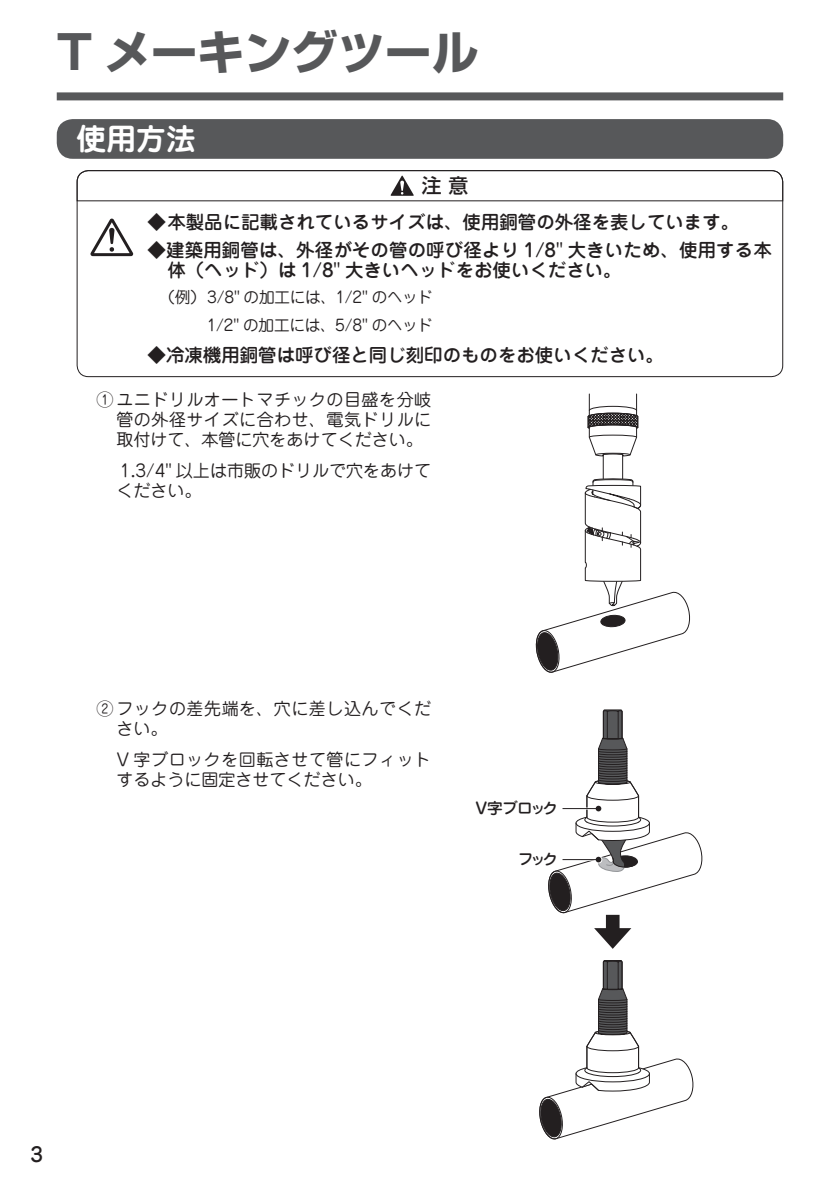
<style>
.page{position:relative;width:840px;height:1191px;background:#fff}
.page>*{position:absolute;margin:0;border:0;box-sizing:border-box;transform-origin:0 0}
.t1{font:700 46.8px "Shin Go Pro";color:#57585a}
.t2{font:700 29.8px "Jun 501 Pro";color:#fff}
.t3{font:500 19.8px "Shin Go Pro";color:#231f20}
.t4{font:500 19.8px "Jun 34 Pro";color:#231f20}
.t5{font:500 18.4px/19.8px "Jun 34 Pro";color:#231f20}
.t6{font:17px/19.8px "Jun 201 Pro";letter-spacing:.03em;color:#231f20}
.t7{font:17px/19.8px "Jun 201 Pro";color:#231f20}
.t8{font:15.6px/28.4px "Jun 201 Pro";letter-spacing:-.015em;color:#231f20;text-align:right}
.t9{font:15.6px "Jun 34 Pro Medium 90 msp RKSJ H";letter-spacing:-.175em;color:#231f20}
</style>
<div class="page">
<div style="left:57px;top:92px;width:725px;height:8px;background:#57585a"></div>
<svg style="left:76px;top:170px;width:707px;height:32px"></svg>
<div style="left:77px;top:170px;width:705px;height:207px;border:1px solid #231f20;border-radius:11px"></div>
<svg style="left:90px;top:218px;width:43px;height:38px"></svg>
<div style="left:57px;top:119px;width:725px;height:40px;background:#57585a;border-radius:16px"></div>
<svg style="left:535px;top:393px;width:154px;height:279px"></svg>
<svg style="left:539px;top:960px;width:155px;height:179px"></svg>
<svg style="left:548px;top:709px;width:154px;height:240px"></svg>
<h1 class="t1" style="left:57px;top:15px;width:423px">T メーキングツール</h1>
<h2 class="t2" style="left:77px;top:115px;width:121px">使用方法</h2>
<p class="t3" style="left:421px;top:169px;width:48px">注 意</p>
<p class="t5" style="left:147px;top:210px;width:593px">◆ 本製品に記載されているサイズは、使用銅管の外径を表しています。</p>
<p class="t5" style="left:167px;top:238px;width:605px;text-indent:-20px">◆建築用銅管は、外径がその管の呼び径より 1/8" 大きいため、使用する本体（ヘッド）は 1/8" 大きいヘッドをお使いください。</p>
<p class="t8" style="left:159px;top:281px;width:275px">（例） 3/8" の加工には、1/2" のヘッド<br>1/2" の加工には、5/8" のヘッド</p>
<p class="t5" style="left:147px;top:343px;width:517px">◆冷凍機用銅管は呼び径と同じ刻印のものをお使いください。</p>
<p class="t6" style="left:116px;top:388px;width:316px;text-align:justify;text-indent:-20px">① ユニドリルオートマチックの目盛を分岐管の外径サイズに合わせ、電気ドリルに取付けて、本管に穴をあけてください。</p>
<p class="t7" style="left:116px;top:459px;width:316px">1.3/4" 以上は市販のドリルで穴をあけてください。</p>
<p class="t6" style="left:116px;top:697px;width:316px;text-indent:-20px">② フックの差先端を、穴に差し込んでください。</p>
<p class="t6" style="left:116px;top:748px;width:316px">V 字ブロックを回転させて管にフィットするように固定させてください。</p>
<p class="t9" style="left:475px;top:796px;width:84px">V字ブロック</p>
<p class="t9" style="left:517px;top:847px;width:42px">フック</p>
<p class="t4" style="left:31px;top:1138px;width:14px">3</p>
</div>
